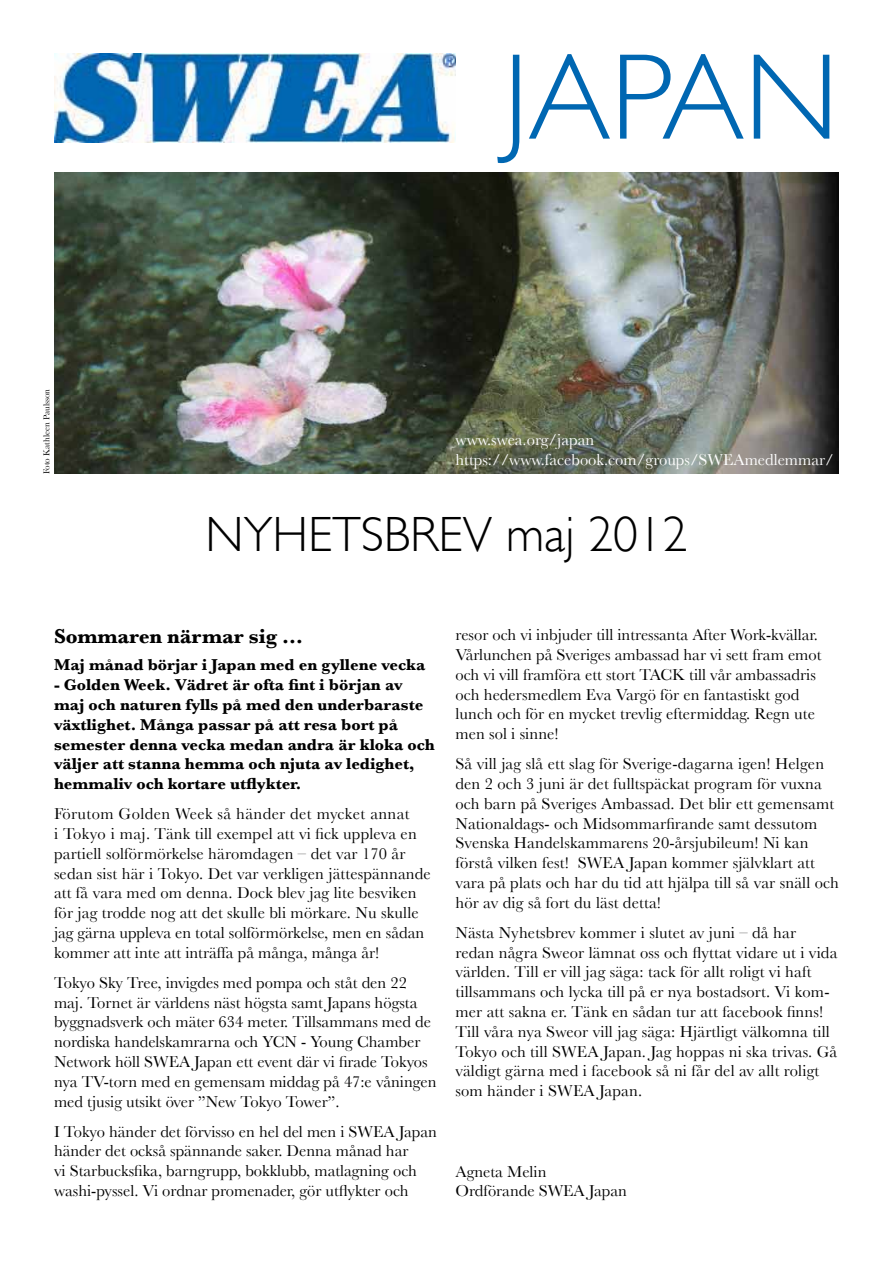
<style>
.page{position:relative;width:893px;height:1263px;background:#fff}
.page>*{position:absolute;margin:0;border:0;box-sizing:border-box;transform-origin:0 0}
.t1{font:300 123px "Gill Sans";color:#0067b2}
.t2{font:300 49.5px "Gill Sans";color:#000}
.t3{font:700 21px "Baskerville";letter-spacing:-.005em;color:#000}
.t4{font:16.5px/19.8px "Baskerville";letter-spacing:.005em;color:#000}
.t5{font:700 16.5px/19.8px "Baskerville";color:#000}
.t6{font:16.5px/19.8px "Baskerville";color:#fff}
.t7{font:9px "Baskerville";color:#000}
</style>
<div class="page">
<img style="left:54px;top:173px;width:785px;height:301px">
<img style="left:54px;top:54px;width:401px;height:88px">
<p class="t7" style="left:41px;top:474px;width:86px;rotate:-90deg">Foto Kathleen Paulsson</p>
<h1 class="t1" style="left:503px;top:27px;width:338px">JAPAN</h1>
<p class="t6" style="left:455px;top:430px;width:380px">www.swea.org/japan https://www.facebook.com/groups/SWEAmedlemmar/</p>
<h2 class="t2" style="left:205px;top:506px;width:483px">NYHETSBREV maj 2012</h2>
<p class="t3" style="left:54px;top:624px;width:251px">Sommaren närmar sig …</p>
<p class="t5" style="left:54px;top:655px;width:373px">Maj månad börjar i Japan med en gyllene vecka</p>
<p class="t5" style="left:54px;top:675px;width:382px">- Golden Week. Vädret är ofta fint i början av maj och naturen fylls på med den underbaraste växtlighet. Många passar på att resa bort på semester denna vecka medan andra är kloka och väljer att stanna hemma och njuta av ledighet, hemmaliv och kortare utflykter.</p>
<p class="t4" style="left:54px;top:804px;width:378px">Förutom Golden Week så händer det mycket annat<br>i Tokyo i maj. Tänk till exempel att vi fick uppleva en partiell solförmörkelse häromdagen – det var 170 år sedan sist här i Tokyo. Det var verkligen jättespännande att få vara med om denna. Dock blev jag lite besviken för jag trodde nog att det skulle bli mörkare. Nu skulle jag gärna uppleva en total solförmörkelse, men en sådan kommer att inte att inträffa på många, många år!</p>
<p class="t4" style="left:54px;top:972px;width:384px">Tokyo Sky Tree, invigdes med pompa och ståt den 22 maj. Tornet är världens näst högsta samt Japans högsta byggnadsverk och mäter 634 meter. Tillsammans med de nordiska handelskamrarna och YCN - Young Chamber Network höll SWEA Japan ett event där vi firade Tokyos nya TV-torn med en gemensam middag på 47:e våningen med tjusig utsikt över ”New Tokyo Tower”.</p>
<p class="t4" style="left:54px;top:1121px;width:384px">I Tokyo händer det förvisso en hel del men i SWEA Japan händer det också spännande saker. Denna månad har<br>vi Starbucksfika, barngrupp, bokklubb, matlagning och washi-pyssel. Vi ordnar promenader, gör utflykter och</p>
<p class="t4" style="left:455px;top:625px;width:368px">resor och vi inbjuder till intressanta After Work-kvällar.<br>Vårlunchen på Sveriges ambassad har vi sett fram emot och vi vill framföra ett stort TACK till vår ambassadris och hedersmedlem Eva Vargö för en fantastiskt god lunch och för en mycket trevlig eftermiddag. Regn ute men sol i sinne!</p>
<p class="t4" style="left:455px;top:754px;width:385px">Så vill jag slå ett slag för Sverige-dagarna igen! Helgen den 2 och 3 juni är det fulltspäckat program för vuxna och barn på Sveriges Ambassad. Det blir ett gemensamt Nationaldags- och Midsommarfirande samt dessutom Svenska Handelskammarens 20-årsjubileum! Ni kan förstå vilken fest! SWEA Japan kommer självklart att vara på plats och har du tid att hjälpa till så var snäll och hör av dig så fort du läst detta!</p>
<p class="t4" style="left:455px;top:922px;width:383px">Nästa Nyhetsbrev kommer i slutet av juni – då har redan några Sweor lämnat oss och flyttat vidare ut i vida världen. Till er vill jag säga: tack för allt roligt vi haft tillsammans och lycka till på er nya bostadsort. Vi kom&shy;mer att sakna er. Tänk en sådan tur att facebook finns!<br>Till våra nya Sweor vill jag säga: Hjärtligt välkomna till Tokyo och till SWEA Japan. Jag hoppas ni ska trivas. Gå väldigt gärna med i facebook så ni får del av allt roligt som händer i SWEA Japan.</p>
<p class="t4" style="left:455px;top:1161px;width:173px">Agneta Melin<br>Ordförande SWEA Japan</p>
</div>
